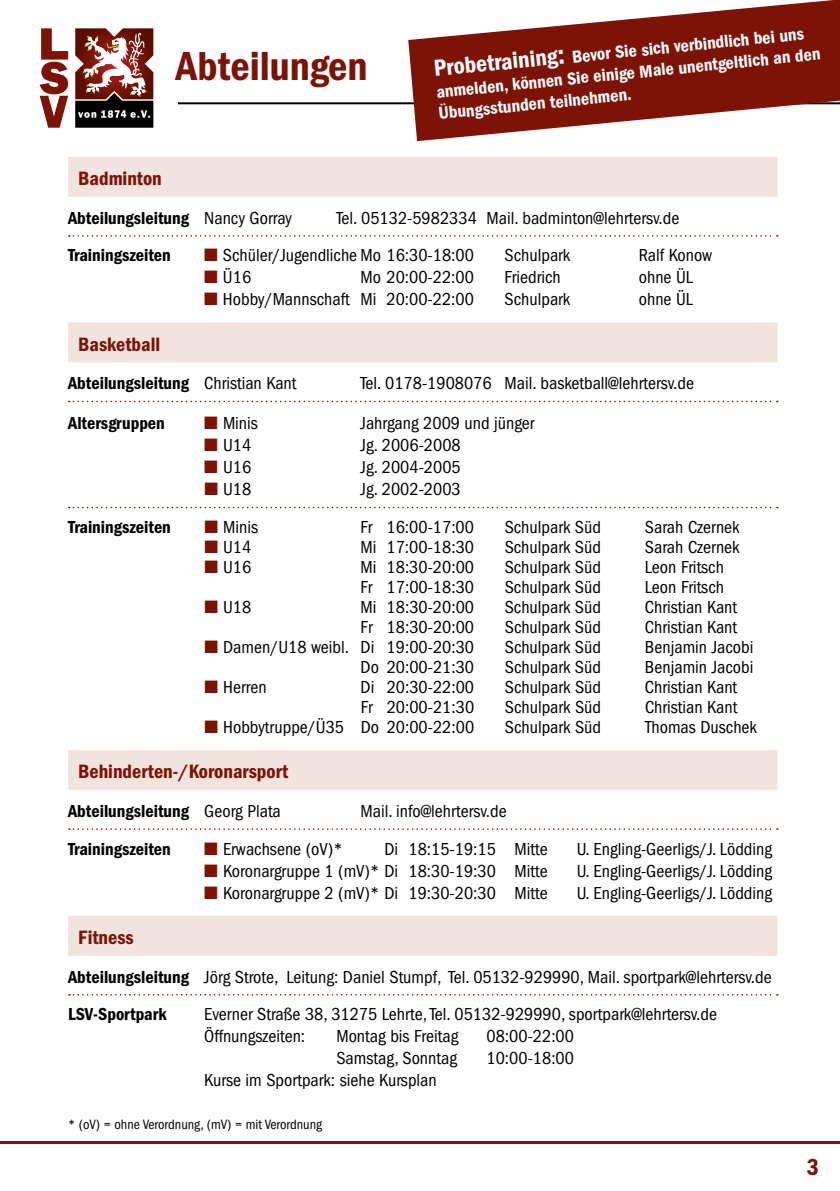
<style>
.page{position:relative;width:840px;height:1191px;background:#fff}
.page>*{position:absolute;margin:0;border:0;box-sizing:border-box;transform-origin:0 0}
.t1{font:600 condensed 42px "Franklin Gothic";color:#7d1206}
.t2{font:600 condensed 24px "Franklin Gothic";color:#7d1206}
.t3{font:600 condensed 20px "Franklin Gothic";color:#7d1206}
.t4{font:condensed 18px/37.6px "Franklin Gothic";color:#000}
.t5{font:600 condensed 18px "Franklin Gothic";color:#000}
.t6{font:600 condensed 18px/21.2px "Franklin Gothic";color:#fff}
.t7{font:condensed 14px "Franklin Gothic";color:#000}
.s1{font-size:24px}
.s2{font-size:28px}
.s3{font-weight:400}
.s4{color:#7d1206}
.s5{font-weight:600}
</style>
<div class="page">
<hr style="left:0;top:1141px;width:839px;height:3px;background:#7d1206">
<svg style="left:40px;top:28px;width:28px;height:100px"></svg>
<svg style="left:75px;top:28px;width:78px;height:100px"></svg>
<hr style="left:178px;top:102px;width:661px;height:2px;background:#000">
<svg style="left:408px;top:0;width:431px;height:141px;fill:#7d1206"></svg>
<div style="left:68px;top:157px;width:709px;height:40px;background:#f1e3dd"></div>
<svg style="left:69px;top:235px;width:708px;height:2px"></svg>
<div style="left:68px;top:322px;width:709px;height:40px;background:#f1e3dd"></div>
<svg style="left:69px;top:401px;width:708px;height:1px"></svg>
<svg style="left:69px;top:507px;width:708px;height:1px"></svg>
<div style="left:68px;top:750px;width:709px;height:40px;background:#f1e3dd"></div>
<svg style="left:69px;top:828px;width:708px;height:2px"></svg>
<div style="left:68px;top:915px;width:709px;height:40px;background:#f1e3dd"></div>
<svg style="left:69px;top:994px;width:708px;height:1px"></svg>
<h1 class="t1" style="left:176px;top:42px;width:193px">Abteilungen</h1>
<p class="t6" style="left:433px;top:61px;width:387px;rotate:-6deg"><span class="s1">Probetraining</span><span class="s2">:</span> Bevor Sie sich verbindlich bei uns anmelden, können Sie einige Male unentgeltlich an den<br>Übungsstunden teilnehmen.</p>
<p class="t3" style="left:78px;top:167px;width:85px">Badminton</p>
<p class="t5" style="left:68px;top:207px;width:225px">Abteilungsleitung <span class="s3">Nancy Gorray</span></p>
<p class="t4" style="left:336px;top:199px;width:344px">Tel. 05132-5982334 Mail. badminton@lehrtersv.de</p>
<p class="t5" style="left:68px;top:245px;width:104px">Trainingszeiten</p>
<p class="t4" style="left:204px;top:237px;width:271px"><span class="s4">■</span> Schüler/Jugendliche Mo 16:30-18:00</p>
<p class="t4" style="left:504px;top:237px;width:67px">Schulpark</p>
<p class="t4" style="left:638px;top:237px;width:75px">Ralf Konow</p>
<p class="t4" style="left:204px;top:259px;width:48px"><span class="s4">■</span> Ü16</p>
<p class="t4" style="left:360px;top:259px;width:115px">Mo 20:00-22:00</p>
<p class="t4" style="left:504px;top:259px;width:58px">Friedrich</p>
<p class="t4" style="left:638px;top:259px;width:56px">ohne ÜL</p>
<p class="t4" style="left:204px;top:281px;width:271px"><span class="s4">■</span> Hobby/Mannschaft Mi 20:00-22:00</p>
<p class="t4" style="left:504px;top:281px;width:67px">Schulpark</p>
<p class="t4" style="left:638px;top:281px;width:56px">ohne ÜL</p>
<p class="t3" style="left:78px;top:333px;width:83px">Basketball</p>
<p class="t5" style="left:68px;top:373px;width:230px">Abteilungsleitung <span class="s3">Christian Kant</span></p>
<p class="t4" style="left:360px;top:365px;width:335px">Tel. 0178-1908076 Mail. basketball@lehrtersv.de</p>
<p class="t5" style="left:68px;top:413px;width:98px">Altersgruppen</p>
<p class="t4" style="left:204px;top:405px;width:55px"><span class="s4">■</span> Minis</p>
<p class="t4" style="left:360px;top:405px;width:175px">Jahrgang 2009 und jünger</p>
<p class="t4" style="left:204px;top:427px;width:48px"><span class="s4">■</span> U14</p>
<p class="t4" style="left:360px;top:427px;width:102px">Jg. 2006-2008</p>
<p class="t4" style="left:204px;top:449px;width:48px"><span class="s4">■</span> U16</p>
<p class="t4" style="left:360px;top:449px;width:102px">Jg. 2004-2005</p>
<p class="t4" style="left:204px;top:471px;width:48px"><span class="s4">■</span> U18</p>
<p class="t4" style="left:360px;top:471px;width:102px">Jg. 2002-2003</p>
<p class="t5" style="left:68px;top:517px;width:104px">Trainingszeiten</p>
<p class="t4" style="left:204px;top:508px;width:55px"><span class="s4">■</span> Minis</p>
<p class="t4" style="left:360px;top:508px;width:115px">Fr 16:00-17:00</p>
<p class="t4" style="left:504px;top:508px;width:98px">Schulpark Süd</p>
<p class="t4" style="left:644px;top:508px;width:96px">Sarah Czernek</p>
<p class="t4" style="left:204px;top:528px;width:48px"><span class="s4">■</span> U14</p>
<p class="t4" style="left:360px;top:528px;width:115px">Mi 17:00-18:30</p>
<p class="t4" style="left:504px;top:528px;width:98px">Schulpark Süd</p>
<p class="t4" style="left:644px;top:528px;width:96px">Sarah Czernek</p>
<p class="t4" style="left:204px;top:548px;width:48px"><span class="s4">■</span> U16</p>
<p class="t4" style="left:360px;top:548px;width:115px">Mi 18:30-20:00</p>
<p class="t4" style="left:504px;top:548px;width:98px">Schulpark Süd</p>
<p class="t4" style="left:644px;top:548px;width:81px">Leon Fritsch</p>
<p class="t4" style="left:360px;top:568px;width:115px">Fr 17:00-18:30</p>
<p class="t4" style="left:504px;top:568px;width:98px">Schulpark Süd</p>
<p class="t4" style="left:644px;top:568px;width:81px">Leon Fritsch</p>
<p class="t4" style="left:204px;top:588px;width:48px"><span class="s4">■</span> U18</p>
<p class="t4" style="left:360px;top:588px;width:115px">Mi 18:30-20:00</p>
<p class="t4" style="left:504px;top:588px;width:98px">Schulpark Süd</p>
<p class="t4" style="left:644px;top:588px;width:94px">Christian Kant</p>
<p class="t4" style="left:360px;top:608px;width:115px">Fr 18:30-20:00</p>
<p class="t4" style="left:504px;top:608px;width:98px">Schulpark Süd</p>
<p class="t4" style="left:644px;top:608px;width:94px">Christian Kant</p>
<p class="t4" style="left:204px;top:628px;width:271px"><span class="s4">■</span> Damen/U18 weibl. Di 19:00-20:30</p>
<p class="t4" style="left:504px;top:628px;width:98px">Schulpark Süd</p>
<p class="t4" style="left:644px;top:628px;width:110px">Benjamin Jacobi</p>
<p class="t4" style="left:360px;top:648px;width:115px">Do 20:00-21:30</p>
<p class="t4" style="left:504px;top:648px;width:98px">Schulpark Süd</p>
<p class="t4" style="left:644px;top:648px;width:110px">Benjamin Jacobi</p>
<p class="t4" style="left:204px;top:668px;width:64px"><span class="s4">■</span> Herren</p>
<p class="t4" style="left:360px;top:668px;width:115px">Di 20:30-22:00</p>
<p class="t4" style="left:504px;top:668px;width:98px">Schulpark Süd</p>
<p class="t4" style="left:644px;top:668px;width:94px">Christian Kant</p>
<p class="t4" style="left:360px;top:688px;width:115px">Fr 20:00-21:30</p>
<p class="t4" style="left:504px;top:688px;width:98px">Schulpark Süd</p>
<p class="t4" style="left:644px;top:688px;width:94px">Christian Kant</p>
<p class="t4" style="left:204px;top:708px;width:271px"><span class="s4">■</span> Hobbytruppe/Ü35 Do 20:00-22:00</p>
<p class="t4" style="left:504px;top:708px;width:98px">Schulpark Süd</p>
<p class="t4" style="left:644px;top:708px;width:113px">Thomas Duschek</p>
<p class="t3" style="left:78px;top:760px;width:211px">Behinderten-/Koronarsport</p>
<p class="t5" style="left:68px;top:801px;width:214px">Abteilungsleitung <span class="s3">Georg Plata</span></p>
<p class="t4" style="left:360px;top:792px;width:148px">Mail. info@lehrtersv.de</p>
<p class="t5" style="left:68px;top:838px;width:104px">Trainingszeiten</p>
<p class="t4" style="left:204px;top:830px;width:140px"><span class="s4">■</span> Erwachsene (oV)*</p>
<p class="t4" style="left:384px;top:830px;width:165px">Di 18:15-19:15 Mitte</p>
<p class="t4" style="left:576px;top:830px;width:197px">U. Engling-Geerligs/J. Lödding</p>
<p class="t4" style="left:204px;top:852px;width:345px"><span class="s4">■</span> Koronargruppe 1 (mV)* Di 18:30-19:30 Mitte</p>
<p class="t4" style="left:576px;top:852px;width:197px">U. Engling-Geerligs/J. Lödding</p>
<p class="t4" style="left:204px;top:874px;width:345px"><span class="s4">■</span> Koronargruppe 2 (mV)* Di 19:30-20:30 Mitte</p>
<p class="t4" style="left:576px;top:874px;width:197px">U. Engling-Geerligs/J. Lödding</p>
<p class="t3" style="left:78px;top:926px;width:57px">Fitness</p>
<p class="t4" style="left:68px;top:958px;width:704px"><span class="s5">Abteilungsleitung</span> Jörg Strote, Leitung: Daniel Stumpf, Tel. 05132-929990, Mail. sportpark@lehrtersv.de<br><span class="s5">LSV-Sportpark</span></p>
<p class="t4" style="left:204px;top:1003px;width:514px;line-height:22px">Everner Straße 38, 31275 Lehrte, Tel. 05132-929990, sportpark@lehrtersv.de<br>Öffnungszeiten:</p>
<p class="t4" style="left:336px;top:1017px;width:123px">Montag bis Freitag</p>
<p class="t4" style="left:486px;top:1017px;width:89px">08:00-22:00</p>
<p class="t4" style="left:336px;top:1039px;width:122px">Samstag, Sonntag</p>
<p class="t4" style="left:486px;top:1039px;width:89px">10:00-18:00</p>
<p class="t4" style="left:204px;top:1061px;width:234px">Kurse im Sportpark: siehe Kursplan</p>
<p class="t7" style="left:68px;top:1116px;width:255px">* (oV) = ohne Verordnung, (mV) = mit Verordnung</p>
<h2 class="t2" style="left:806px;top:1153px;width:14px">3</h2>
</div>
